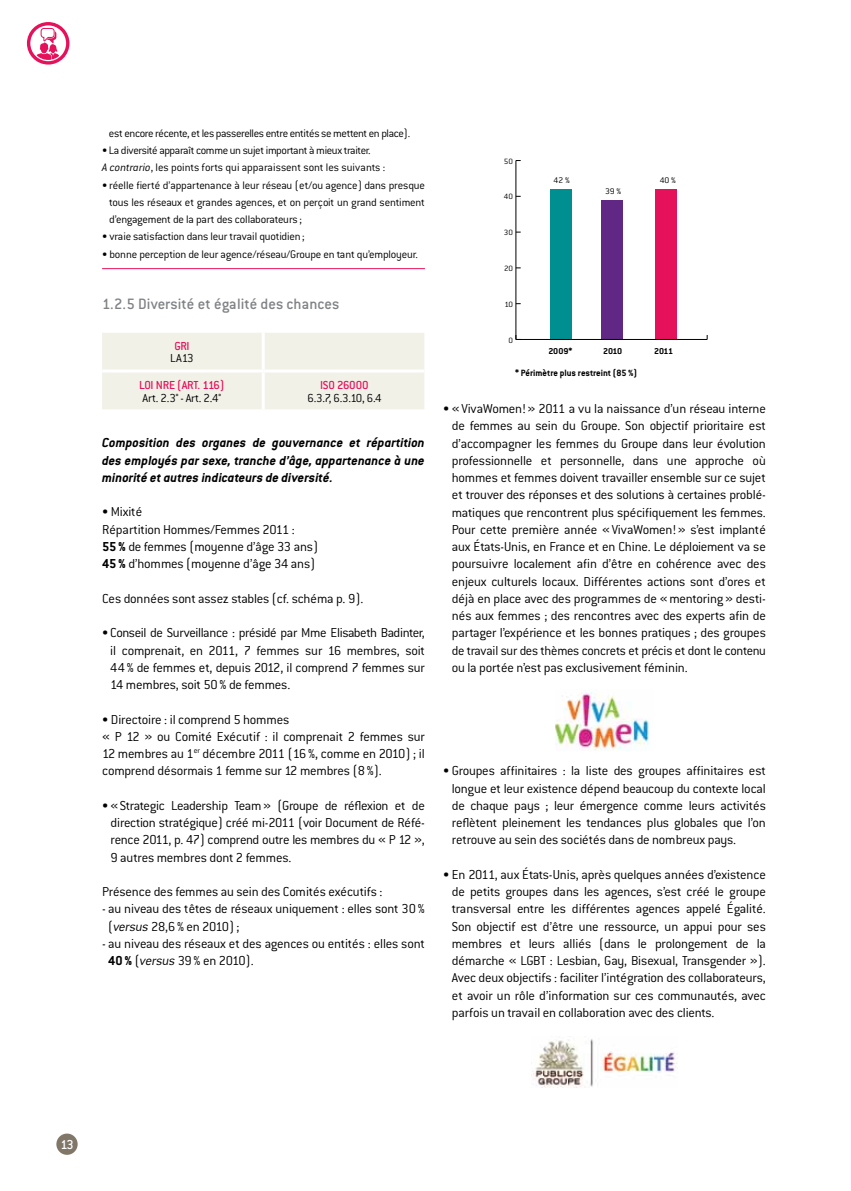
<style>
.page{position:relative;width:851px;height:1191px;background:#fff}
.page>*{position:absolute;margin:0;border:0;box-sizing:border-box;transform-origin:0 0}
.t1{font:500 16.5px "Conduit ITC";color:#808285}
.t2{font:300 14.25px/17.2px "Conduit ITC";letter-spacing:-.015em;color:#000;text-align:justify}
.t3{font:italic 700 14.25px/17.2px "Conduit ITC";color:#000;text-align:justify}
.t4{font:500 14.25px "Conduit ITC";color:#fff}
.t5{font:300 12.75px "Conduit ITC";letter-spacing:-.035em;color:#000}
.t6{font:500 12.75px "Conduit ITC";letter-spacing:-.01em;color:#e5115b}
.t7{font:500 12.75px "Conduit ITC";letter-spacing:-.03em;color:#e5115b}
.t8{font:300 12px/17.2px "Conduit ITC";letter-spacing:-.015em;color:#000}
.t9{font:700 9.9px "Conduit ITC";color:#000}
.t10{font:700 9.3px "Conduit ITC";letter-spacing:-.02em;color:#000;scale:1.07 1}
.t11{font:300 9px "Conduit ITC";color:#000;scale:1.07 1}
.t12{font:300 8.4px "Conduit ITC";letter-spacing:-.015em;color:#000;scale:1.07 1}
.s1{font-style:italic}
.s2{font-weight:700}
</style>
<div class="page">
<div style="left:56px;top:1133px;width:22px;height:21px;background:#817768;border-radius:50%"></div>
<hr style="left:102px;top:268px;width:323px;height:1px;background:#e5115b">
<div style="left:102px;top:333px;width:322px;height:76px;background:#f2f1e8"></div>
<hr style="left:262px;top:333px;width:3px;height:36px;background:#fff">
<hr style="left:262px;top:372px;width:3px;height:37px;background:#fff">
<hr style="left:102px;top:369px;width:161px;height:3px;background:#fff">
<hr style="left:263px;top:369px;width:161px;height:3px;background:#fff">
<div style="left:655px;top:189px;width:22px;height:150px;background:#e5115b"></div>
<div style="left:600px;top:200px;width:22px;height:139px;background:#602884"></div>
<div style="left:550px;top:189px;width:22px;height:150px;background:#008f91"></div>
<hr style="left:516px;top:339px;width:191px;height:1px;background:#000">
<hr style="left:515px;top:160px;width:1px;height:179px;background:#000">
<svg style="left:515px;top:335px;width:5px;height:5px"></svg>
<img style="left:555px;top:692px;width:94px;height:59px">
<img style="left:531px;top:1039px;width:146px;height:48px">
<div style="left:28px;top:23px;width:40px;height:40px;border:3px solid #fff;border-radius:50%"></div>
<div style="left:27px;top:22px;width:42px;height:43px;border:3px solid #e5115b;border-radius:50%"></div>
<svg style="left:36px;top:28px;width:24px;height:34px"></svg>
<p class="t8" style="left:109px;top:124px;width:302px">est encore récente, et les passerelles entre entités se mettent en place).</p>
<p class="t8" style="left:102px;top:142px;width:285px">• La diversité apparaît comme un sujet important à mieux traiter.<br><span class="s1">A contrario</span>, les points forts qui apparaissent sont les suivants :</p>
<p class="t8" style="left:109px;top:176px;width:317px;text-align:justify;text-indent:-7px">• réelle fierté d’appartenance à leur réseau (et/ou agence) dans presque tous les réseaux et grandes agences, et on perçoit un grand sentiment d’engagement de la part des collaborateurs ;</p>
<p class="t8" style="left:102px;top:228px;width:204px">• vraie satisfaction dans leur travail quotidien ;</p>
<p class="t8" style="left:102px;top:245px;width:317px">• bonne perception de leur agence/réseau/Groupe en tant qu’employeur.</p>
<p class="t1" style="left:102px;top:295px;width:239px">1.2.5 Diversité et égalité des chances</p>
<p class="t7" style="left:174px;top:338px;width:17px">GRI</p>
<p class="t5" style="left:170px;top:351px;width:25px">LA 13</p>
<p class="t6" style="left:139px;top:378px;width:87px">Loi NRE (Art. 116)</p>
<p class="t5" style="left:143px;top:391px;width:80px">Art. 2.3° - Art. 2.4°</p>
<p class="t7" style="left:320px;top:378px;width:50px">ISO 26000</p>
<p class="t5" style="left:307px;top:391px;width:76px">6.3.7, 6.3.10, 6.4</p>
<p class="t3" style="left:102px;top:434px;width:324px">Composition des organes de gouvernance et répartition des employés par sexe, tranche d’âge, appartenance à une minorité et autres indicateurs de diversité.</p>
<p class="t2" style="left:102px;top:503px;width:217px;text-align:left">• Mixité<br>Répartition Hommes/Femmes 2011 :<br><span class="s2">55%</span> de femmes (moyenne d’âge 33 ans)<br><span class="s2">45%</span> d’hommes (moyenne d’âge 34 ans)</p>
<p class="t2" style="left:102px;top:590px;width:263px">Ces données sont assez stables (cf. schéma p. 9).</p>
<p class="t2" style="left:110px;top:624px;width:316px;text-indent:-8px">• Conseil de Surveillance : présidé par Mme Elisabeth Badinter, il comprenait, en 2011, 7 femmes sur 16 membres, soit 44% de femmes et, depuis 2012, il comprend 7 femmes sur 14 membres, soit 50% de femmes.</p>
<p class="t2" style="left:102px;top:710px;width:324px;text-align:left">• Directoire : il comprend 5 hommes<br>« P 12 » ou Comité Exécutif : il comprenait 2 femmes sur 12 membres au 1<sup>er</sup> décembre 2011 (16%, comme en 2010) ; il comprend désormais 1 femme sur 12 membres (8%).</p>
<p class="t2" style="left:110px;top:796px;width:316px;text-indent:-8px">• «Strategic Leadership Team» (Groupe de réflexion et de direction stratégique) créé mi-2011 (voir Document de Réfé&shy;rence 2011, p. 47) comprend outre les membres du « P 12 », 9 autres membres dont 2 femmes.</p>
<p class="t2" style="left:102px;top:883px;width:282px">Présence des femmes au sein des Comités exécutifs :</p>
<p class="t2" style="left:108px;top:900px;width:318px;text-indent:-6px">- au niveau des têtes de réseaux uniquement : elles sont 30% (<span class="s1">versus</span> 28,6% en 2010) ;</p>
<p class="t2" style="left:108px;top:935px;width:318px;text-indent:-6px">- au niveau des réseaux et des agences ou entités : elles sont<br><span class="s2">40%</span> (<span class="s1">versus</span> 39% en 2010).</p>
<p class="t12" style="left:504px;top:156px;width:10px">50</p>
<p class="t12" style="left:503px;top:192px;width:10px">40</p>
<p class="t12" style="left:503px;top:228px;width:10px">30</p>
<p class="t12" style="left:504px;top:264px;width:10px">20</p>
<p class="t12" style="left:504px;top:300px;width:9px">10</p>
<p class="t12" style="left:508px;top:335px;width:6px">0</p>
<p class="t11" style="left:553px;top:175px;width:17px">42 %</p>
<p class="t11" style="left:605px;top:186px;width:16px">39 %</p>
<p class="t11" style="left:659px;top:175px;width:17px">40 %</p>
<p class="t10" style="left:548px;top:346px;width:24px">2009*</p>
<p class="t10" style="left:603px;top:346px;width:19px">2010</p>
<p class="t10" style="left:654px;top:346px;width:19px">2011</p>
<p class="t9" style="left:515px;top:367px;width:124px">* Périmètre plus restreint (85 %)</p>
<p class="t2" style="left:452px;top:400px;width:315px;text-indent:-9px">• «VivaWomen!» 2011 a vu la naissance d’un réseau interne de femmes au sein du Groupe. Son objectif prioritaire est d’accompagner les femmes du Groupe dans leur évolution professionnelle et personnelle, dans une approche où hommes et femmes doivent travailler ensemble sur ce sujet et trouver des réponses et des solutions à certaines problé&shy;matiques que rencontrent plus spécifiquement les femmes.<br>Pour cette première année «VivaWomen!» s’est implanté aux États-Unis, en France et en Chine. Le déploiement va se poursuivre localement afin d’être en cohérence avec des enjeux culturels locaux. Différentes actions sont d’ores et déjà en place avec des programmes de «mentoring» desti&shy;nés aux femmes ; des rencontres avec des experts afin de partager l’expérience et les bonnes pratiques ; des groupes de travail sur des thèmes concrets et précis et dont le contenu ou la portée n’est pas exclusivement féminin.</p>
<p class="t2" style="left:452px;top:762px;width:315px;text-indent:-9px">• Groupes affinitaires : la liste des groupes affinitaires est longue et leur existence dépend beaucoup du contexte local de chaque pays ; leur émergence comme leurs activités reflètent pleinement les tendances plus globales que l’on retrouve au sein des sociétés dans de nombreux pays.</p>
<p class="t2" style="left:452px;top:866px;width:315px;text-indent:-9px">• En 2011, aux États-Unis, après quelques années d’existence de petits groupes dans les agences, s’est créé le groupe transversal entre les différentes agences appelé Égalité.<br>Son objectif est d’être une ressource, un appui pour ses membres et leurs alliés (dans le prolongement de la démarche « LGBT : Lesbian, Gay, Bisexual, Transgender »).<br>Avec deux objectifs : faciliter l’intégration des collaborateurs, et avoir un rôle d’information sur ces communautés, avec parfois un travail en collaboration avec des clients.</p>
<p class="t4" style="left:60px;top:1136px;width:15px">13</p>
</div>
